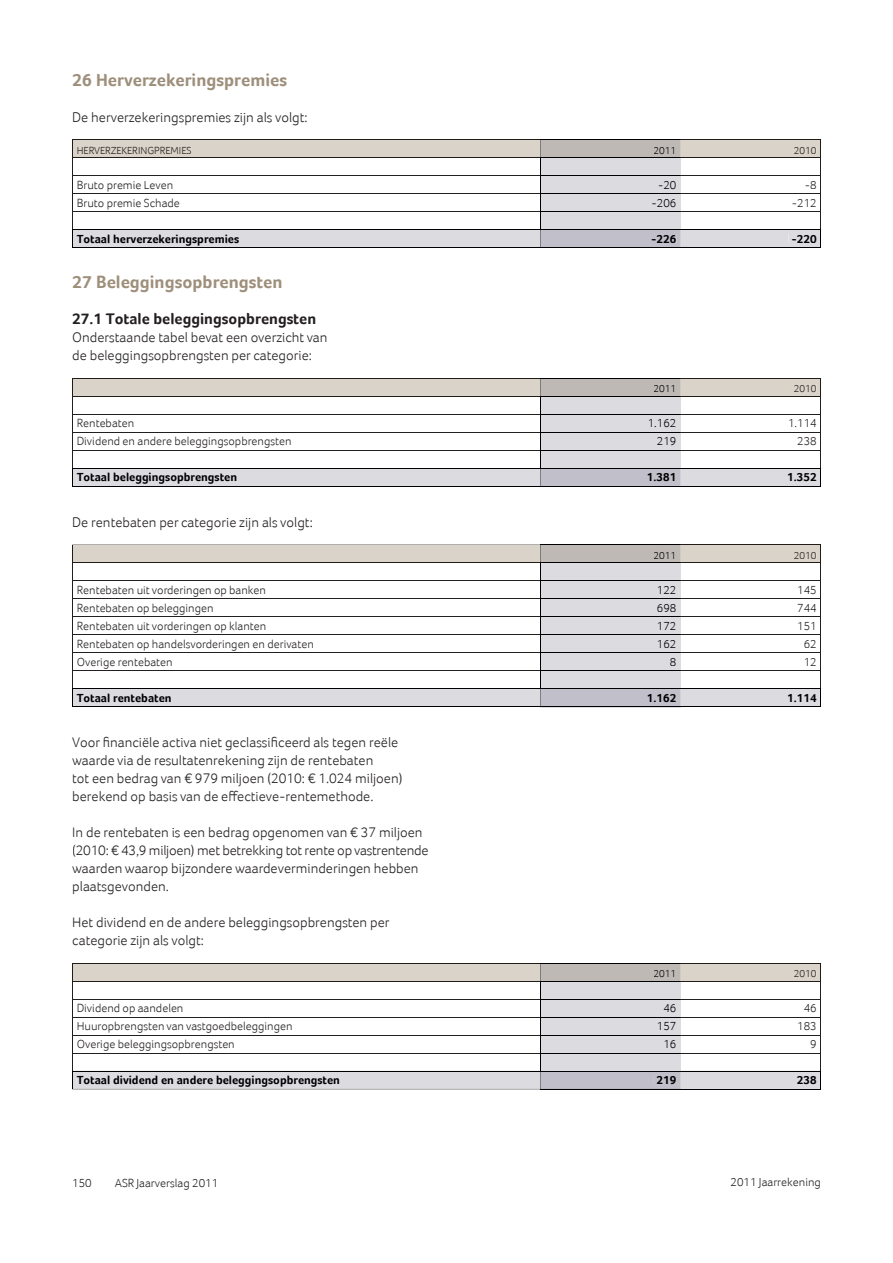
<style>
.page{position:relative;width:893px;height:1263px;background:#fff}
.page>*{position:absolute;margin:0;border:0;box-sizing:border-box;transform-origin:0 0}
.t1{font:700 18px "Foco";color:#9e8f7b}
.t2{font:700 15.75px "Foco";color:#231f20}
.t3{font:300 14.25px/18px "Foco";color:#231f20}
.t4{font:300 12px "Foco";color:#231f20}
.t5{font:700 12px "Foco";color:#000002}
.t6{font:300 12px "Foco";color:#000002}
.t7{font:300 10.5px "Foco";color:#221c19}
.t8{font:300 10.5px "Foco";color:#000002}
</style>
<div class="page">
<svg style="left:72px;top:140px;width:749px;height:108px"></svg>
<hr style="left:681px;top:230px;width:140px;height:1px;background:#000002">
<div style="left:78px;top:146px;width:113px;height:8px;background:#dad3ca"></div>
<div style="left:654px;top:146px;width:20px;height:8px;background:#bfb9b6"></div>
<div style="left:794px;top:146px;width:22px;height:8px;background:#dad3ca"></div>
<div style="left:656px;top:180px;width:20px;height:9px;background:#dcdbdf"></div>
<div style="left:649px;top:198px;width:27px;height:9px;background:#dcdbdf"></div>
<div style="left:77px;top:234px;width:162px;height:11px;background:#dcdbdf"></div>
<div style="left:648px;top:234px;width:28px;height:9px;background:#c1bfc9"></div>
<div style="left:789px;top:234px;width:28px;height:9px;background:#dcdbdf"></div>
<svg style="left:72px;top:378px;width:749px;height:109px"></svg>
<hr style="left:681px;top:468px;width:140px;height:1px;background:#000002">
<div style="left:654px;top:385px;width:20px;height:7px;background:#bfb9b6"></div>
<div style="left:794px;top:385px;width:22px;height:7px;background:#dad3ca"></div>
<div style="left:645px;top:419px;width:31px;height:8px;background:#dcdbdf"></div>
<div style="left:654px;top:437px;width:22px;height:8px;background:#dcdbdf"></div>
<div style="left:77px;top:472px;width:159px;height:12px;background:#dcdbdf"></div>
<div style="left:644px;top:473px;width:32px;height:8px;background:#c1bfc9"></div>
<div style="left:784px;top:473px;width:33px;height:8px;background:#dcdbdf"></div>
<hr style="left:540px;top:707px;width:140px;height:1px;background:#000002">
<svg style="left:72px;top:544px;width:749px;height:163px"></svg>
<hr style="left:681px;top:689px;width:140px;height:1px;background:#000002">
<div style="left:654px;top:551px;width:20px;height:8px;background:#bfb9b6"></div>
<div style="left:794px;top:551px;width:22px;height:8px;background:#dad3ca"></div>
<div style="left:654px;top:585px;width:22px;height:8px;background:#dcdbdf"></div>
<div style="left:654px;top:603px;width:22px;height:9px;background:#dcdbdf"></div>
<div style="left:654px;top:621px;width:22px;height:8px;background:#dcdbdf"></div>
<div style="left:654px;top:639px;width:22px;height:9px;background:#dcdbdf"></div>
<div style="left:667px;top:657px;width:9px;height:9px;background:#dcdbdf"></div>
<div style="left:77px;top:693px;width:94px;height:9px;background:#dcdbdf"></div>
<div style="left:644px;top:693px;width:32px;height:9px;background:#c1bfc9"></div>
<div style="left:784px;top:693px;width:33px;height:9px;background:#dcdbdf"></div>
<svg style="left:72px;top:963px;width:749px;height:127px"></svg>
<hr style="left:681px;top:1071px;width:140px;height:1px;background:#000002">
<div style="left:654px;top:970px;width:20px;height:7px;background:#bfb9b6"></div>
<div style="left:794px;top:970px;width:22px;height:7px;background:#dad3ca"></div>
<div style="left:661px;top:1004px;width:15px;height:8px;background:#dcdbdf"></div>
<div style="left:654px;top:1022px;width:22px;height:8px;background:#dcdbdf"></div>
<div style="left:661px;top:1040px;width:15px;height:8px;background:#dcdbdf"></div>
<div style="left:77px;top:1075px;width:262px;height:11px;background:#dcdbdf"></div>
<div style="left:654px;top:1076px;width:22px;height:8px;background:#c1bfc9"></div>
<div style="left:794px;top:1076px;width:23px;height:8px;background:#dcdbdf"></div>
<p class="t1" style="left:72px;top:70px;width:216px">26 Herverzekeringspremies</p>
<p class="t3" style="left:72px;top:108px;width:237px">De herverzekeringspremies zijn als volgt:</p>
<p class="t7" style="left:77px;top:145px;width:116px">HERVERZEKERINGPREMIES</p>
<p class="t8" style="left:654px;top:145px;width:24px">2011</p>
<p class="t7" style="left:794px;top:145px;width:24px">2010</p>
<p class="t4" style="left:77px;top:178px;width:98px">Bruto premie Leven</p>
<p class="t6" style="left:658px;top:178px;width:20px">-20</p>
<p class="t4" style="left:805px;top:178px;width:13px">-8</p>
<p class="t4" style="left:77px;top:196px;width:105px">Bruto premie Schade</p>
<p class="t6" style="left:651px;top:196px;width:26px">-206</p>
<p class="t4" style="left:792px;top:196px;width:26px">-212</p>
<p class="t5" style="left:77px;top:232px;width:164px">Totaal herverzekeringspremies</p>
<p class="t5" style="left:651px;top:232px;width:27px">-226</p>
<p class="t5" style="left:791px;top:232px;width:27px">-220</p>
<p class="t1" style="left:72px;top:272px;width:212px">27 Beleggingsopbrengsten</p>
<p class="t2" style="left:72px;top:310px;width:245px">27.1 Totale beleggingsopbrengsten</p>
<p class="t3" style="left:72px;top:329px;width:257px">Onderstaande tabel bevat een overzicht van de beleggingsopbrengsten per categorie:</p>
<p class="t8" style="left:654px;top:383px;width:24px">2011</p>
<p class="t7" style="left:794px;top:383px;width:24px">2010</p>
<p class="t4" style="left:77px;top:417px;width:59px">Rentebaten</p>
<p class="t6" style="left:648px;top:417px;width:30px">1.162</p>
<p class="t4" style="left:788px;top:417px;width:30px">1.114</p>
<p class="t4" style="left:77px;top:435px;width:216px">Dividend en andere beleggingsopbrengsten</p>
<p class="t6" style="left:657px;top:435px;width:21px">219</p>
<p class="t4" style="left:797px;top:435px;width:21px">238</p>
<p class="t5" style="left:77px;top:470px;width:162px">Totaal beleggingsopbrengsten</p>
<p class="t5" style="left:647px;top:470px;width:31px">1.381</p>
<p class="t5" style="left:787px;top:470px;width:31px">1.352</p>
<p class="t3" style="left:72px;top:513px;width:242px">De rentebaten per categorie zijn als volgt:</p>
<p class="t8" style="left:654px;top:549px;width:24px">2011</p>
<p class="t7" style="left:794px;top:549px;width:24px">2010</p>
<p class="t4" style="left:77px;top:583px;width:191px">Rentebaten uit vorderingen op banken</p>
<p class="t6" style="left:657px;top:583px;width:21px">122</p>
<p class="t4" style="left:797px;top:583px;width:21px">145</p>
<p class="t4" style="left:77px;top:601px;width:138px">Rentebaten op beleggingen</p>
<p class="t6" style="left:657px;top:601px;width:21px">698</p>
<p class="t4" style="left:797px;top:601px;width:21px">744</p>
<p class="t4" style="left:77px;top:619px;width:191px">Rentebaten uit vorderingen op klanten</p>
<p class="t6" style="left:657px;top:619px;width:21px">172</p>
<p class="t4" style="left:797px;top:619px;width:21px">151</p>
<p class="t4" style="left:77px;top:637px;width:239px">Rentebaten op handelsvorderingen en derivaten</p>
<p class="t6" style="left:657px;top:637px;width:21px">162</p>
<p class="t4" style="left:804px;top:637px;width:14px">62</p>
<p class="t4" style="left:77px;top:655px;width:98px">Overige rentebaten</p>
<p class="t6" style="left:670px;top:655px;width:8px">8</p>
<p class="t4" style="left:804px;top:655px;width:14px">12</p>
<p class="t5" style="left:77px;top:691px;width:96px">Totaal rentebaten</p>
<p class="t5" style="left:647px;top:691px;width:31px">1.162</p>
<p class="t5" style="left:787px;top:691px;width:31px">1.114</p>
<p class="t3" style="left:72px;top:734px;width:332px">Voor financiële activa niet geclassificeerd als tegen reële waarde via de resultatenrekening zijn de rentebaten<br>tot een bedrag van € 979 miljoen (2010: € 1.024 miljoen) berekend op basis van de effectieve-rentemethode.</p>
<p class="t3" style="left:72px;top:824px;width:358px">In de rentebaten is een bedrag opgenomen van € 37 miljoen (2010: € 43,9 miljoen) met betrekking tot rente op vastrentende waarden waarop bijzondere waardeverminderingen hebben plaatsgevonden.</p>
<p class="t3" style="left:72px;top:914px;width:319px">Het dividend en de andere beleggingsopbrengsten per categorie zijn als volgt:</p>
<p class="t8" style="left:654px;top:968px;width:24px">2011</p>
<p class="t7" style="left:794px;top:968px;width:24px">2010</p>
<p class="t4" style="left:77px;top:1002px;width:108px">Dividend op aandelen</p>
<p class="t6" style="left:663px;top:1002px;width:14px">46</p>
<p class="t4" style="left:804px;top:1002px;width:14px">46</p>
<p class="t4" style="left:77px;top:1020px;width:217px">Huuropbrengsten van vastgoedbeleggingen</p>
<p class="t6" style="left:657px;top:1020px;width:21px">157</p>
<p class="t4" style="left:797px;top:1020px;width:21px">183</p>
<p class="t4" style="left:77px;top:1038px;width:160px">Overige beleggingsopbrengsten</p>
<p class="t6" style="left:663px;top:1038px;width:14px">16</p>
<p class="t4" style="left:810px;top:1038px;width:8px">9</p>
<p class="t5" style="left:77px;top:1073px;width:265px">Totaal dividend en andere beleggingsopbrengsten</p>
<p class="t5" style="left:656px;top:1073px;width:21px">219</p>
<p class="t5" style="left:797px;top:1073px;width:21px">238</p>
<p class="t4" style="left:72px;top:1176px;width:21px">150</p>
<p class="t4" style="left:115px;top:1176px;width:105px">ASR Jaarverslag 2011</p>
<p class="t4" style="left:731px;top:1176px;width:92px">2011 Jaarrekening</p>
</div>
